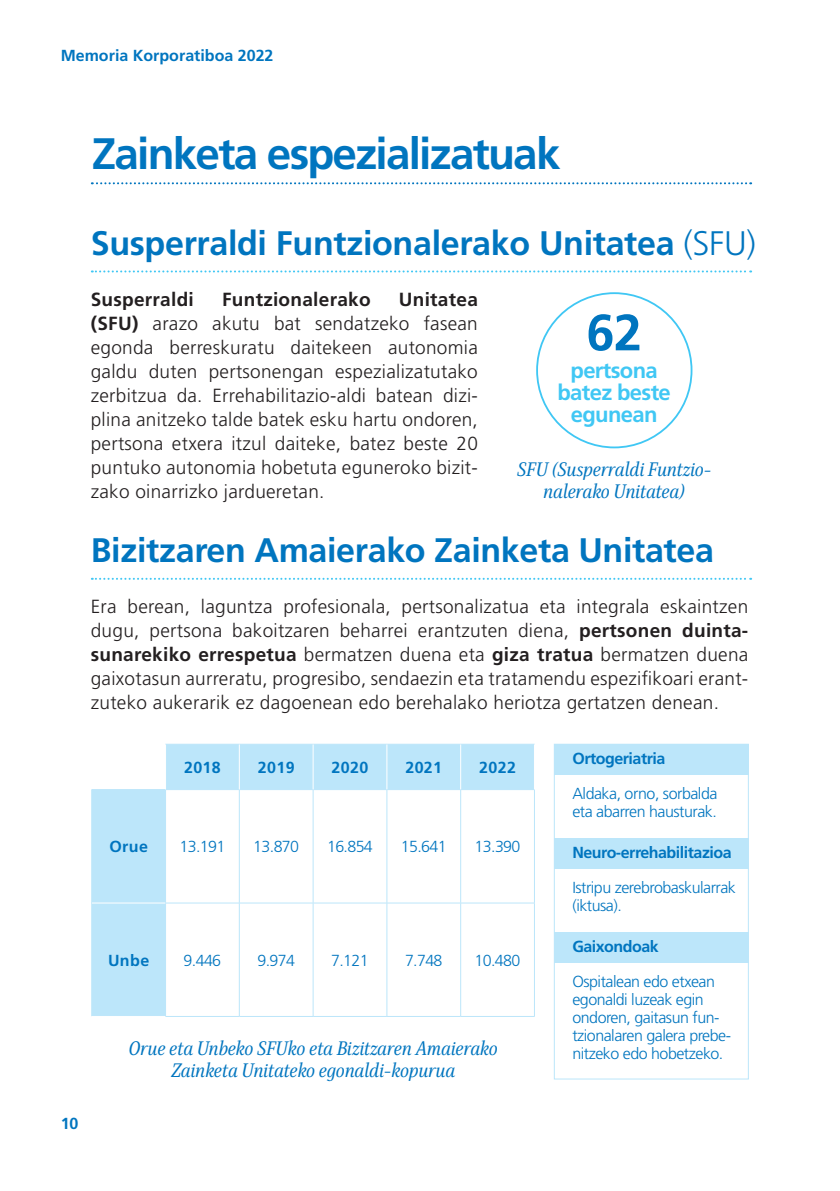
<style>
.page{position:relative;width:840px;height:1191px;background:#fff}
.page>*{position:absolute;margin:0;border:0;box-sizing:border-box;transform-origin:0 0}
.t1{font:700 51px "Frutiger LT Std";color:#0075bf}
.t2{font:700 44px "Frutiger LT Std";letter-spacing:-.04em;color:#0075bf}
.t3{font:700 34px "Frutiger LT Std";letter-spacing:-.01em;color:#0075bf}
.t4{font:700 22px/22px "Frutiger LT Std";letter-spacing:-.03em;color:#40c7f4;text-align:center}
.t5{font:italic 20px/22px "Singel";letter-spacing:-.015em;color:#0075bf;text-align:center}
.t6{font:300 19px/24px "Frutiger LT Std";letter-spacing:.015em;color:#231f20;text-align:justify}
.t7{font:700 19px "Frutiger LT Std";letter-spacing:.015em;color:#231f20}
.t8{font:300 16px/18px "Frutiger LT Std";letter-spacing:-.03em;color:#0075bf}
.t9{font:700 16px "Frutiger LT Std";color:#0075bf}
.t10{font:700 16px "Frutiger LT Std";letter-spacing:-.03em;color:#0075bf}
.s1{font-weight:300}
.s2{font-weight:700}
</style>
<div class="page">
<svg style="left:92px;top:182px;width:658px;height:2px"></svg>
<svg style="left:92px;top:270px;width:658px;height:2px"></svg>
<svg style="left:92px;top:578px;width:658px;height:2px"></svg>
<div style="left:553px;top:744px;width:194px;height:30px;background:#bce6fa"></div>
<div style="left:553px;top:744px;width:195px;height:335px;border:1px solid #bce6fa"></div>
<div style="left:553px;top:838px;width:194px;height:30px;background:#bce6fa"></div>
<div style="left:553px;top:932px;width:194px;height:30px;background:#bce6fa"></div>
<svg style="left:92px;top:745px;width:442px;height:271px"></svg>
<hr style="left:165px;top:744px;width:74px;height:1px;background:#bce6fa">
<hr style="left:239px;top:744px;width:74px;height:1px;background:#bce6fa">
<hr style="left:313px;top:744px;width:73px;height:1px;background:#bce6fa">
<hr style="left:386px;top:744px;width:74px;height:1px;background:#bce6fa">
<hr style="left:460px;top:744px;width:74px;height:1px;background:#bce6fa">
<hr style="left:165px;top:789px;width:74px;height:1px;background:#bce6fa">
<hr style="left:165px;top:790px;width:1px;height:112px;background:#bce6fa">
<hr style="left:239px;top:789px;width:74px;height:1px;background:#bce6fa">
<hr style="left:239px;top:790px;width:1px;height:112px;background:#bce6fa">
<hr style="left:313px;top:789px;width:73px;height:1px;background:#bce6fa">
<hr style="left:312px;top:790px;width:1px;height:112px;background:#bce6fa">
<hr style="left:386px;top:789px;width:74px;height:1px;background:#bce6fa">
<hr style="left:386px;top:790px;width:1px;height:112px;background:#bce6fa">
<hr style="left:460px;top:789px;width:74px;height:1px;background:#bce6fa">
<hr style="left:460px;top:790px;width:1px;height:112px;background:#bce6fa">
<hr style="left:534px;top:790px;width:1px;height:112px;background:#bce6fa">
<hr style="left:165px;top:902px;width:74px;height:1px;background:#bce6fa">
<hr style="left:165px;top:903px;width:1px;height:113px;background:#bce6fa">
<hr style="left:239px;top:902px;width:74px;height:1px;background:#bce6fa">
<hr style="left:239px;top:903px;width:1px;height:113px;background:#bce6fa">
<hr style="left:313px;top:902px;width:73px;height:1px;background:#bce6fa">
<hr style="left:312px;top:903px;width:1px;height:113px;background:#bce6fa">
<hr style="left:386px;top:902px;width:74px;height:1px;background:#bce6fa">
<hr style="left:386px;top:903px;width:1px;height:113px;background:#bce6fa">
<hr style="left:460px;top:902px;width:74px;height:1px;background:#bce6fa">
<hr style="left:460px;top:903px;width:1px;height:113px;background:#bce6fa">
<hr style="left:534px;top:903px;width:1px;height:113px;background:#bce6fa">
<hr style="left:165px;top:1016px;width:74px;height:1px;background:#bce6fa">
<hr style="left:239px;top:1016px;width:74px;height:1px;background:#bce6fa">
<hr style="left:313px;top:1016px;width:73px;height:1px;background:#bce6fa">
<hr style="left:386px;top:1016px;width:74px;height:1px;background:#bce6fa">
<hr style="left:460px;top:1016px;width:74px;height:1px;background:#bce6fa">
<hr style="left:91px;top:789px;width:74px;height:1px;background:#bce6fa">
<hr style="left:91px;top:790px;width:1px;height:113px;background:#bce6fa">
<hr style="left:91px;top:903px;width:1px;height:113px;background:#bce6fa">
<hr style="left:92px;top:902px;width:73px;height:1px;background:#fff">
<hr style="left:165px;top:744px;width:1px;height:45px;background:#fff">
<hr style="left:239px;top:744px;width:1px;height:45px;background:#fff">
<hr style="left:312px;top:744px;width:1px;height:45px;background:#fff">
<hr style="left:386px;top:744px;width:1px;height:45px;background:#fff">
<hr style="left:460px;top:744px;width:1px;height:45px;background:#fff">
<p class="t9" style="left:61px;top:46px;width:214px">Memoria Korporatiboa 2022</p>
<h2 class="t2" style="left:92px;top:128px;width:470px">Zainketa espezializatuak</h2>
<h3 class="t3" style="left:91px;top:224px;width:666px">Susperraldi Funtzionalerako Unitatea <span class="s1">(SFU)</span></h3>
<p class="t7" style="left:91px;top:288px;width:104px">Susperraldi</p>
<p class="t7" style="left:222px;top:288px;width:150px">Funtzionalerako</p>
<p class="t6" style="left:91px;top:288px;width:388px;text-indent:308px"><span class="s2">Unitatea (SFU)</span> arazo akutu bat sendatzeko fasean egonda berreskuratu daitekeen autonomia galdu duten pertsonengan espezializatutako zerbitzua da. Errehabilitazio-aldi batean dizi&shy;plina anitzeko talde batek esku hartu ondoren, pertsona etxera itzul daiteke, batez beste 20 puntuko autonomia hobetuta eguneroko bizit&shy;zako oinarrizko jardueretan.</p>
<h1 class="t1" style="left:586px;top:303px;width:57px">62</h1>
<p class="t4" style="left:557px;top:359px;width:115px">pertsona batez beste egunean</p>
<p class="t5" style="left:517px;top:458px;width:195px">SFU (Susperraldi Funtzio&shy;nalerako Unitatea)</p>
<h3 class="t3" style="left:91px;top:530px;width:624px">Bizitzaren Amaierako Zainketa Unitatea</h3>
<p class="t6" style="left:91px;top:595px;width:658px">Era berean, laguntza profesionala, pertsonalizatua eta integrala eskaintzen dugu, pertsona bakoitzaren beharrei erantzuten diena, <span class="s2">pertsonen duinta&shy;sunarekiko errespetua</span> bermatzen duena eta <span class="s2">giza tratua</span> bermatzen duena gaixotasun aurreratu, progresibo, sendaezin eta tratamendu espezifikoari erant&shy;zuteko aukerarik ez dagoenean edo berehalako heriotza gertatzen denean.</p>
<p class="t9" style="left:184px;top:758px;width:38px">2018</p>
<p class="t9" style="left:258px;top:758px;width:38px">2019</p>
<p class="t9" style="left:331px;top:758px;width:38px">2020</p>
<p class="t9" style="left:405px;top:758px;width:38px">2021</p>
<p class="t9" style="left:479px;top:758px;width:38px">2022</p>
<p class="t9" style="left:109px;top:837px;width:40px">Orue</p>
<p class="t8" style="left:179px;top:838px;width:47px">13.191</p>
<p class="t8" style="left:253px;top:838px;width:47px">13.870</p>
<p class="t8" style="left:327px;top:838px;width:47px">16.854</p>
<p class="t8" style="left:400px;top:838px;width:47px">15.641</p>
<p class="t8" style="left:474px;top:838px;width:47px">13.390</p>
<p class="t9" style="left:61px;top:1114px;width:19px">10</p>
<p class="t9" style="left:108px;top:950px;width:43px">Unbe</p>
<p class="t8" style="left:183px;top:951px;width:39px">9.446</p>
<p class="t8" style="left:257px;top:951px;width:39px">9.974</p>
<p class="t8" style="left:331px;top:951px;width:39px">7.121</p>
<p class="t8" style="left:405px;top:951px;width:39px">7.748</p>
<p class="t8" style="left:474px;top:951px;width:47px">10.480</p>
<p class="t5" style="left:128px;top:1036px;width:370px">Orue eta Unbeko SFUko eta Bizitzaren Amaierako<br>Zainketa Unitateko egonaldi-kopurua</p>
<p class="t10" style="left:572px;top:749px;width:94px">Ortogeriatria</p>
<p class="t8" style="left:572px;top:785px;width:146px">Aldaka, orno, sorbalda eta abarren hausturak.</p>
<p class="t10" style="left:572px;top:843px;width:161px">Neuro-errehabilitazioa</p>
<p class="t8" style="left:572px;top:878px;width:165px">Istripu zerebrobaskularrak (iktusa).</p>
<p class="t10" style="left:572px;top:936px;width:88px">Gaixondoak</p>
<p class="t8" style="left:572px;top:972px;width:160px">Ospitalean edo etxean egonaldi luzeak egin ondoren, gaitasun fun&shy;tzionalaren galera prebe&shy;nitzeko edo hobetzeko.</p>
</div>
